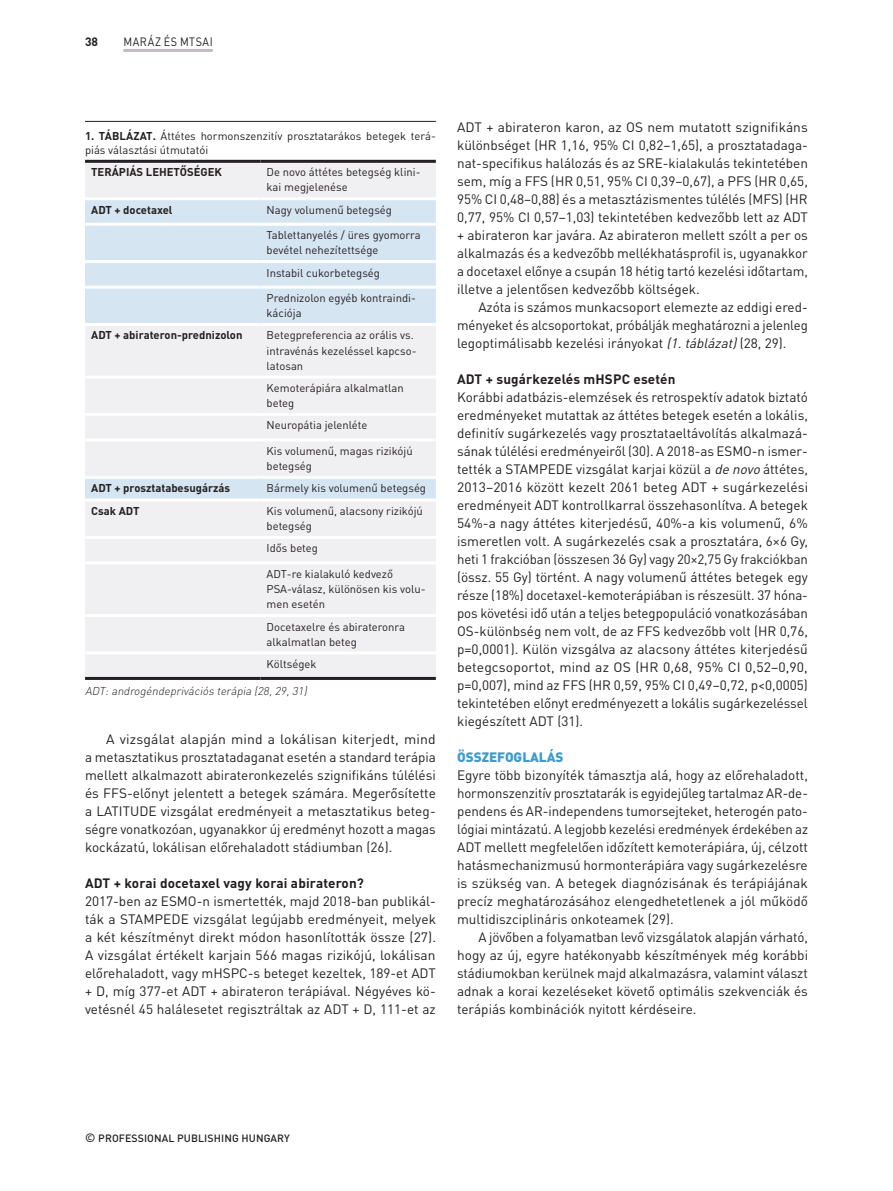
<style>
.page{position:relative;width:893px;height:1191px;background:#fff}
.page>*{position:absolute;margin:0;border:0;box-sizing:border-box;transform-origin:0 0}
.kenyér{font:13.5px/18px "DIN Pro";color:#231f20;text-align:justify}
.kenyér_behúz{font:13.5px/18px "DIN Pro";color:#231f20;text-align:justify}
.alcím_2{font:700 13.5px "DIN Pro";letter-spacing:.01em;color:#231f20}
.alcím1{font:900 13.5px "DIN Pro";color:#3d9bce}
.t1{font:12px "DIN Pro";letter-spacing:.05em;color:#231f20;scale:.9 1}
.t2{font:700 12px "DIN Pro";color:#231f20}
.táblázat_szöveg{font:11.25px/15.1px "DIN Pro";color:#231f20}
.táblázat_szöveg-2{font:700 11.25px "DIN Pro";color:#231f20}
.képaláírás{font:11.25px/13.5px "DIN Pro";color:#231f20}
.táblázat_lábjegyzet{font:italic 300 11.25px "DIN Pro";color:#231f20}
.t3{font:500 10.5px "DIN Pro";letter-spacing:.01em;color:#231f20}
.s1{font-weight:700}
.s2{font-style:italic}
.s3{font-size:12px}
</style>
<div class="page">
<hr style="left:123px;top:49px;width:90px;height:3px;background:#c3b9c1">
<hr style="left:85px;top:121px;width:351px;height:1px;background:#231f20">
<div style="left:85px;top:163px;width:351px;height:514px;background:#f0eff1"></div>
<svg style="left:85px;top:200px;width:351px;height:298px;fill:#f0eff1"></svg>
<hr style="left:85px;top:223px;width:175px;height:3px;background:#fff">
<hr style="left:260px;top:223px;width:176px;height:3px;background:#fff">
<hr style="left:85px;top:260px;width:175px;height:3px;background:#fff">
<hr style="left:260px;top:260px;width:176px;height:3px;background:#fff">
<hr style="left:85px;top:286px;width:175px;height:3px;background:#fff">
<hr style="left:260px;top:286px;width:176px;height:3px;background:#fff">
<hr style="left:85px;top:323px;width:175px;height:3px;background:#fff">
<hr style="left:260px;top:323px;width:176px;height:3px;background:#fff">
<hr style="left:85px;top:375px;width:175px;height:3px;background:#fff">
<hr style="left:260px;top:375px;width:176px;height:3px;background:#fff">
<hr style="left:85px;top:413px;width:175px;height:3px;background:#fff">
<hr style="left:260px;top:413px;width:176px;height:3px;background:#fff">
<hr style="left:85px;top:438px;width:175px;height:3px;background:#fff">
<hr style="left:260px;top:438px;width:176px;height:3px;background:#fff">
<hr style="left:85px;top:476px;width:175px;height:3px;background:#fff">
<hr style="left:260px;top:476px;width:176px;height:3px;background:#fff">
<hr style="left:85px;top:498px;width:175px;height:3px;background:#fff">
<hr style="left:260px;top:498px;width:176px;height:3px;background:#fff">
<hr style="left:85px;top:536px;width:175px;height:3px;background:#fff">
<hr style="left:260px;top:536px;width:176px;height:3px;background:#fff">
<hr style="left:85px;top:561px;width:175px;height:3px;background:#fff">
<hr style="left:260px;top:561px;width:176px;height:3px;background:#fff">
<hr style="left:85px;top:614px;width:175px;height:3px;background:#fff">
<hr style="left:260px;top:614px;width:176px;height:3px;background:#fff">
<hr style="left:85px;top:160px;width:175px;height:3px;background:#231f20">
<hr style="left:260px;top:160px;width:176px;height:3px;background:#231f20">
<hr style="left:85px;top:197px;width:175px;height:3px;background:#fff">
<hr style="left:260px;top:197px;width:176px;height:3px;background:#fff">
<hr style="left:85px;top:651px;width:175px;height:3px;background:#fff">
<hr style="left:260px;top:651px;width:176px;height:3px;background:#fff">
<hr style="left:85px;top:677px;width:175px;height:3px;background:#231f20">
<hr style="left:260px;top:677px;width:176px;height:3px;background:#231f20">
<p class="t2" style="left:85px;top:33px;width:15px">38</p>
<p class="t1" style="left:123px;top:34px;width:101px">MARÁZ ÉS MTSAI</p>
<p class="képaláírás" style="left:85px;top:129px;width:351px"><span class="s1">1. TÁBLÁZAT.</span> Áttétes hormonszenzitív prosztatarákos betegek terá&shy;piás választási útmutatói</p>
<p class="táblázat_szöveg-2" style="left:91px;top:165px;width:132px">TERÁPIÁS LEHETŐSÉGEK</p>
<p class="táblázat_szöveg" style="left:267px;top:164px;width:155px">De novo áttétes betegség klini&shy;kai megjelenése</p>
<p class="táblázat_szöveg-2" style="left:91px;top:202px;width:83px">ADT + docetaxel</p>
<p class="táblázat_szöveg" style="left:267px;top:201px;width:127px">Nagy volumenű betegség</p>
<p class="táblázat_szöveg" style="left:267px;top:227px;width:156px">Tablettanyelés / üres gyomorra bevétel nehezítettsége</p>
<p class="táblázat_szöveg" style="left:267px;top:264px;width:115px">Instabil cukorbetegség</p>
<p class="táblázat_szöveg" style="left:267px;top:290px;width:151px">Prednizolon egyéb kontraindi&shy;kációja</p>
<p class="táblázat_szöveg-2" style="left:91px;top:328px;width:153px">ADT + abirateron-prednizolon</p>
<p class="táblázat_szöveg" style="left:267px;top:327px;width:151px">Betegpreferencia az orális vs. intravénás kezeléssel kapcso&shy;latosan</p>
<p class="táblázat_szöveg" style="left:267px;top:380px;width:139px">Kemoterápiára alkalmatlan beteg</p>
<p class="táblázat_szöveg" style="left:267px;top:417px;width:102px">Neuropátia jelenléte</p>
<p class="táblázat_szöveg" style="left:267px;top:443px;width:148px">Kis volumenű, magas rizikójú betegség</p>
<p class="táblázat_szöveg-2" style="left:91px;top:480px;width:141px">ADT + prosztatabesugárzás</p>
<p class="táblázat_szöveg" style="left:267px;top:480px;width:161px">Bármely kis volumenű betegség</p>
<p class="táblázat_szöveg-2" style="left:91px;top:503px;width:50px">Csak ADT</p>
<p class="táblázat_szöveg" style="left:267px;top:503px;width:158px">Kis volumenű, alacsony rizikójú betegség</p>
<p class="táblázat_szöveg" style="left:267px;top:540px;width:53px">Idős beteg</p>
<p class="táblázat_szöveg" style="left:267px;top:566px;width:160px">ADT-re kialakuló kedvező<br>PSA-válasz, különösen kis volu&shy;men esetén</p>
<p class="táblázat_szöveg" style="left:267px;top:618px;width:140px">Docetaxelre és abirateronra alkalmatlan beteg</p>
<p class="táblázat_szöveg" style="left:267px;top:656px;width:51px">Költségek</p>
<p class="táblázat_lábjegyzet" style="left:85px;top:683px;width:226px">ADT:androgéndeprivációs terápia (28,29,31)</p>
<p class="kenyér_behúz" style="left:85px;top:729px;width:352px;text-indent:21px">A vizsgálat alapján mind a lokálisan kiterjedt, mind a metasztatikus prosztatadaganat esetén a standard terápia mellett alkalmazott abirateronkezelés szignifikáns túlélési és FFS-előnyt jelentett a betegek számára. Megerősítette a LATITUDE vizsgálat eredményeit a metasztatikus beteg&shy;ségre vonatkozóan, ugyanakkor új eredményt hozott a magas kockázatú, lokálisan előrehaladott stádiumban (26).</p>
<p class="alcím_2" style="left:85px;top:873px;width:280px">ADT + korai docetaxel vagy korai abirateron?</p>
<p class="kenyér" style="left:85px;top:891px;width:353px">2017-ben az ESMO-n ismertették, majd 2018-ban publikál&shy;ták a STAMPEDE vizsgálat legújabb eredményeit, melyek a két készítményt direkt módon hasonlították össze (27).<br>A vizsgálat értékelt karjain 566 magas rizikójú, lokálisan előrehaladott, vagy mHSPC-s beteget kezeltek, 189-et ADT + D, míg 377-et ADT + abirateron terápiával. Négyéves kö&shy;vetésnél 45 halálesetet regisztráltak az ADT + D, 111-et az</p>
<p class="kenyér" style="left:457px;top:117px;width:352px">ADT + abirateron karon, az OS nem mutatott szignifikáns különbséget (HR 1,16, 95% CI 0,82–1,65), a prosztatadaga&shy;nat-specifikus halálozás és az SRE-kialakulás tekintetében sem, míg a FFS (HR 0,51, 95% CI 0,39–0,67), a PFS (HR 0,65, 95% CI 0,48–0,88) és a metasztázismentes túlélés (MFS) (HR 0,77, 95% CI 0,57–1,03) tekintetében kedvezőbb lett az ADT + abirateron kar javára. Az abirateron mellett szólt a per os alkalmazás és a kedvezőbb mellékhatásprofil is, ugyanakkor a docetaxel előnye a csupán 18 hétig tartó kezelési időtartam, illetve a jelentősen kedvezőbb költségek.</p>
<p class="kenyér_behúz" style="left:457px;top:297px;width:352px;text-indent:21px">Azóta is számos munkacsoport elemezte az eddigi ered&shy;ményeket és alcsoportokat, próbálják meghatározni a jelenleg legoptimálisabb kezelési irányokat <span class="s2">(1.táblázat)</span>(28, 29).</p>
<p class="alcím_2" style="left:457px;top:369px;width:220px">ADT + sugárkezelés mHSPC esetén</p>
<p class="kenyér" style="left:457px;top:387px;width:353px">Korábbi adatbázis-elemzések és retrospektív adatok biztató eredményeket mutattak az áttétes betegek esetén a lokális, definitív sugárkezelés vagy prosztataeltávolítás alkalmazá&shy;sának túlélési eredményeiről (30). A 2018-as ESMO-n ismer&shy;tették a STAMPEDE vizsgálat karjai közül a <span class="s2">de novo</span> áttétes, 2013–2016 között kezelt 2061 beteg ADT + sugárkezelési eredményeit ADT kontrollkarral összehasonlítva. A betegek 54%-a nagy áttétes kiterjedésű, 40%-a kis volumenű, 6% ismeretlen volt. A sugárkezelés csak a prosztatára, 6×6 Gy, heti 1 frakcióban (összesen 36 Gy) vagy 20×2,75 Gy frakciókban (össz. 55 Gy) történt. A nagy volumenű áttétes betegek egy része (18%) docetaxel-kemoterápiában is részesült. 37 hóna&shy;pos követési idő után a teljes betegpopuláció vonatkozásában OS-különbség nem volt, de az FFS kedvezőbb volt (HR 0,76, p=0,0001). Külön vizsgálva az alacsony áttétes kiterjedésű betegcsoportot, mind az OS (HR 0,68, 95% CI 0,52–0,90, p=0,007), mind az FFS (HR 0,59, 95% CI 0,49–0,72, p&lt;0,0005) tekintetében előnyt eredményezett a lokális sugárkezeléssel kiegészített ADT (31).</p>
<p class="alcím1" style="left:457px;top:747px;width:108px">ÖSSZEFOGLALÁS</p>
<p class="kenyér" style="left:457px;top:765px;width:352px">Egyre több bizonyíték támasztja alá, hogy az előrehaladott, hormonszenzitív prosztatarák is egyidejűleg tartalmaz AR-de&shy;pendens és AR-independens tumorsejteket, heterogén pato&shy;lógiai mintázatú. A legjobb kezelési eredmények érdekében az ADT mellett megfelelően időzített kemoterápiára, új, célzott hatásmechanizmusú hormonterápiára vagy sugárkezelésre is szükség van. A betegek diagnózisának és terápiájának precíz meghatározásához elengedhetetlenek a jól működő multidiszciplináris onkoteamek (29).</p>
<p class="kenyér_behúz" style="left:457px;top:927px;width:352px;text-indent:21px">A jövőben a folyamatban levő vizsgálatok alapján várható, hogy az új, egyre hatékonyabb készítmények még korábbi stádiumokban kerülnek majd alkalmazásra, valamint választ adnak a korai kezeléseket követő optimális szekvenciák és terápiás kombinációk nyitott kérdéseire.</p>
<p class="t3" style="left:85px;top:1130px;width:206px"><span class="s3">©</span> PROFESSIONAL PUBLISHING HUNGARY</p>
</div>
